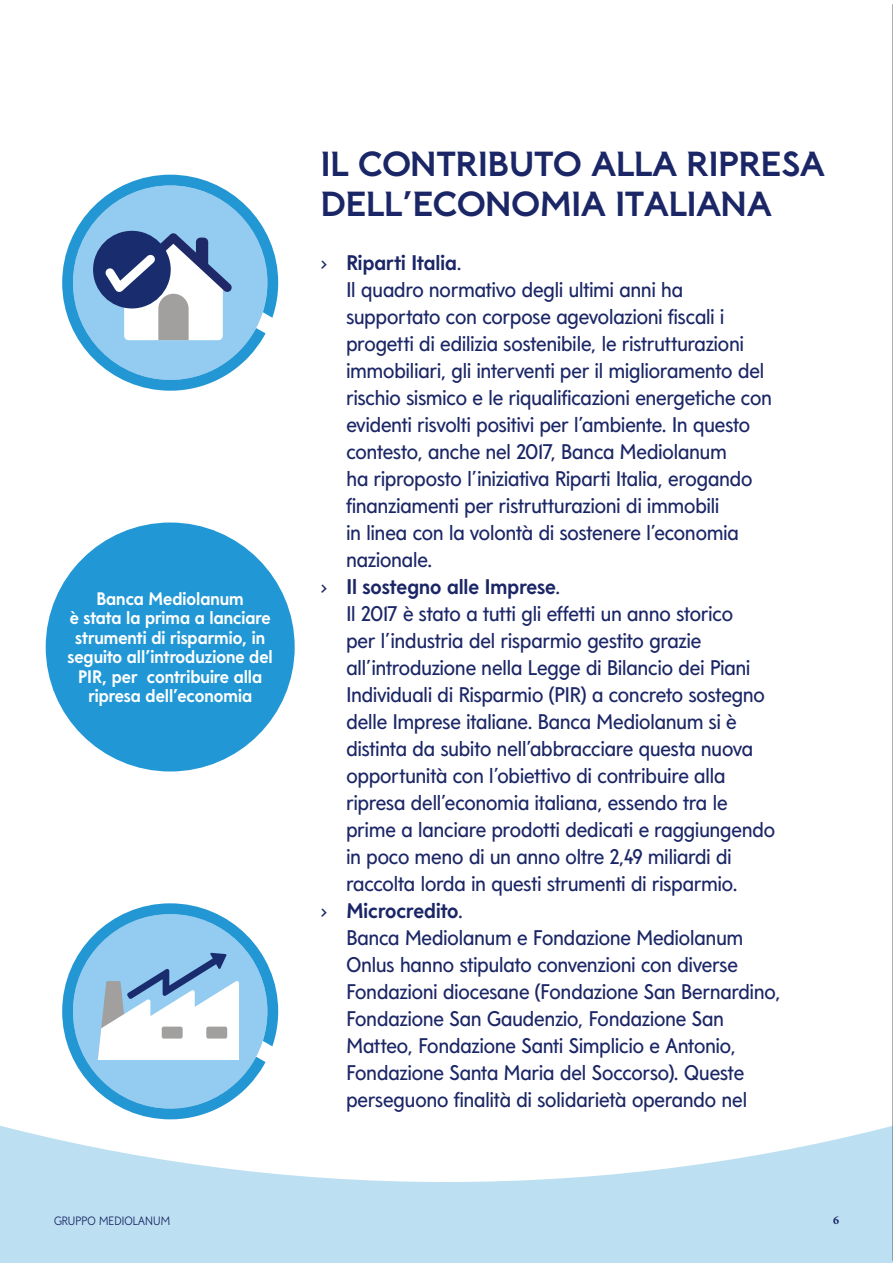
<style>
.page{position:relative;width:893px;height:1263px;background:#fff}
.page>*{position:absolute;margin:0;border:0;box-sizing:border-box;transform-origin:0 0}
.t1{font:34.5px/40.5px "Mediolanum Semi serif Headline Bold";color:#1b2666}
.t2{font:21px "Mediolanum Sans";color:#1b2666}
.t3{font:700 21px "Mediolanum Sans";color:#1b2666}
.t4{font:700 18px/19.5px "Mediolanum Sans";color:#fff;text-align:center}
.t5{font:300 12px "Mediolanum Sans";letter-spacing:.01em;color:#1b2666}
.t6{font:700 12px "Minion Pro";color:#1b2666}
.s1{font-family:"Inter Face";font-weight:400}
.s2{font-weight:400}
</style>
<div class="page">
<svg style="left:0;top:1125px;width:893px;height:138px;fill:#bce0f1"></svg>
<div style="left:46px;top:522px;width:249px;height:249px;background:#2198d5;border-radius:50%"></div>
<svg style="left:62px;top:175px;width:216px;height:216px;fill:#93ccf0"></svg>
<div style="left:93px;top:231px;width:78px;height:77px;background:#192d6e;border-radius:50%"></div>
<svg style="left:98px;top:233px;width:134px;height:107px"></svg>
<svg style="left:62px;top:903px;width:216px;height:216px;fill:#93ccf0"></svg>
<svg style="left:98px;top:953px;width:141px;height:107px"></svg>
<div style="left:162px;top:1026px;width:21px;height:12px;background:#a2a09f;border-radius:2px"></div>
<div style="left:206px;top:1026px;width:21px;height:12px;background:#a2a09f;border-radius:2px"></div>
<hr style="left:892px;top:4px;width:1px;height:1257px;background:#57656c">
<p class="t4" style="left:68px;top:589px;width:207px">Banca Mediolanum<br>è stata la prima a lanciare strumenti di risparmio, in seguito all’introduzione del<br>PIR, per contribuire alla ripresa dell’economia</p>
<h1 class="t1" style="left:321px;top:143px;width:506px">IL CONTRIBUTO ALLA RIPRESA<br>DELL’ECONOMIA ITALIANA</h1>
<p class="t3" style="left:321px;top:250px;width:142px"><span class="s1">›</span> Riparti Italia<span class="s2">.</span></p>
<p class="t2" style="left:346px;top:278px;width:338px">Il quadro normativo degli ultimi anni ha</p>
<p class="t2" style="left:346px;top:305px;width:379px">supportato con corpose agevolazioni fiscali i</p>
<p class="t2" style="left:346px;top:332px;width:399px">progetti di edilizia sostenibile, le ristrutturazioni</p>
<p class="t2" style="left:346px;top:359px;width:419px">immobiliari, gli interventi per il miglioramento del</p>
<p class="t2" style="left:346px;top:386px;width:427px">rischio sismico e le riqualificazioni energetiche con</p>
<p class="t2" style="left:346px;top:413px;width:405px">evidenti risvolti positivi per l’ambiente. In questo</p>
<p class="t2" style="left:346px;top:440px;width:382px">contesto, anche nel 2017, Banca Mediolanum</p>
<p class="t2" style="left:346px;top:467px;width:408px">ha riproposto l’iniziativa Riparti Italia, erogando</p>
<p class="t2" style="left:346px;top:494px;width:374px">finanziamenti per ristrutturazioni di immobili</p>
<p class="t2" style="left:346px;top:521px;width:394px">in linea con la volontà di sostenere l’economia</p>
<p class="t2" style="left:346px;top:548px;width:87px">nazionale.</p>
<p class="t3" style="left:321px;top:574px;width:241px"><span class="s1">›</span> Il sostegno alle Imprese<span class="s2">.</span></p>
<p class="t2" style="left:346px;top:602px;width:388px">Il 2017 è stato a tutti gli effetti un anno storico</p>
<p class="t2" style="left:346px;top:629px;width:356px">per l’industria del risparmio gestito grazie</p>
<p class="t2" style="left:346px;top:656px;width:405px">all’introduzione nella Legge di Bilancio dei Piani</p>
<p class="t2" style="left:346px;top:683px;width:420px">Individuali di Risparmio (PIR) a concreto sostegno</p>
<p class="t2" style="left:346px;top:710px;width:392px">delle Imprese italiane. Banca Mediolanum si è</p>
<p class="t2" style="left:346px;top:737px;width:408px">distinta da subito nell’abbracciare questa nuova</p>
<p class="t2" style="left:346px;top:764px;width:381px">opportunità con l’obiettivo di contribuire alla</p>
<p class="t2" style="left:346px;top:791px;width:383px">ripresa dell’economia italiana, essendo tra le</p>
<p class="t2" style="left:346px;top:818px;width:430px">prime a lanciare prodotti dedicati e raggiungendo</p>
<p class="t2" style="left:346px;top:845px;width:387px">in poco meno di un anno oltre 2,49 miliardi di</p>
<p class="t2" style="left:346px;top:872px;width:392px">raccolta lorda in questi strumenti di risparmio.</p>
<p class="t3" style="left:321px;top:899px;width:143px"><span class="s1">›</span> Microcredito<span class="s2">.</span></p>
<p class="t2" style="left:346px;top:926px;width:398px">Banca Mediolanum e Fondazione Mediolanum</p>
<p class="t2" style="left:346px;top:953px;width:393px">Onlus hanno stipulato convenzioni con diverse</p>
<p class="t2" style="left:346px;top:980px;width:436px">Fondazioni diocesane (Fondazione San Bernardino,</p>
<p class="t2" style="left:346px;top:1007px;width:379px">Fondazione San Gaudenzio, Fondazione San</p>
<p class="t2" style="left:346px;top:1034px;width:391px">Matteo, Fondazione Santi Simplicio e Antonio,</p>
<p class="t2" style="left:346px;top:1061px;width:399px">Fondazione Santa Maria del Soccorso). Queste</p>
<p class="t2" style="left:346px;top:1088px;width:402px">perseguono finalità di solidarietà operando nel</p>
<p class="t5" style="left:54px;top:1214px;width:118px">GRUPPO MEDIOLANUM</p>
<p class="t6" style="left:833px;top:1212px;width:7px">6</p>
</div>
